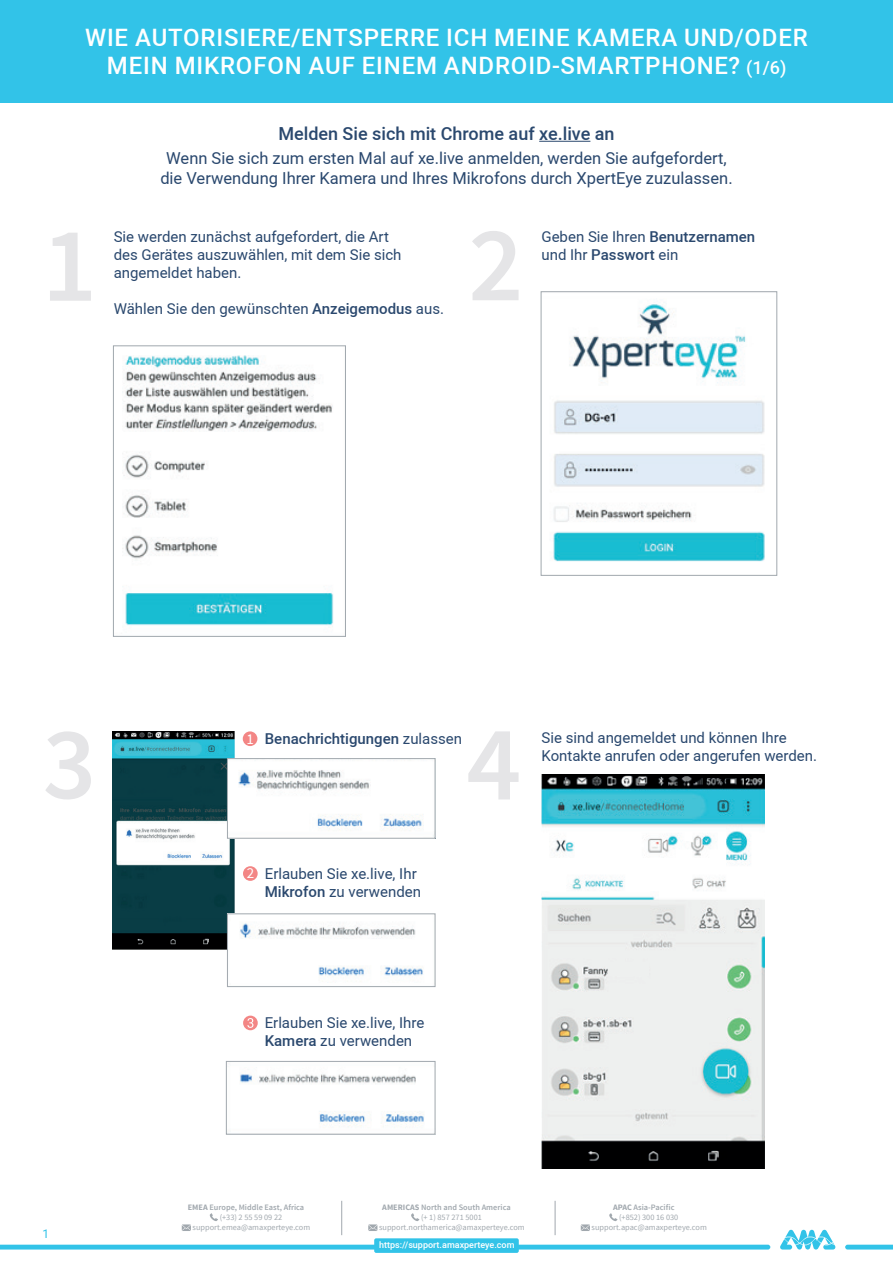
<style>
.page{position:relative;width:893px;height:1263px;background:#fff}
.page>*{position:absolute;margin:0;border:0;box-sizing:border-box;transform-origin:0 0}
.t1{font:500 24px/28.8px "Roboto";letter-spacing:.035em;color:#fff;text-align:center}
.t2{font:500 18px "Roboto";color:#2a486e}
.t3{font:16.5px/19.8px "Roboto";color:#2a486e;text-align:center}
.t4{font:15px/18px "Roboto";color:#2a486e}
.t5{font:500 15px "Roboto";color:#2a486e}
.t6{font:15px "Source Sans Pro";color:#fff}
.t7{font:12px "Roboto";color:#32c3e8}
.t8{font:500 9px "Roboto";color:#fff}
.t9{font:8.25px "Source Sans Pro";color:#a1a8ae}
.t10{font:600 8.25px "Source Sans Pro";color:#a1a8ae}
.s1{font-size:18px}
.s2{font-weight:500}
.s3{font-family:"Source Sans Pro";font-weight:400;color:#fff}
.s4{font-weight:400}
.s5{font-weight:700}
</style>
<div class="page">
<hr style="left:0;top:1245px;width:770px;height:4px;background:#32c3e8">
<svg style="left:845px;top:1245px;width:48px;height:4px"></svg>
<svg style="left:780px;top:1230px;width:55px;height:19px"></svg>
<div style="left:0;top:0;width:893px;height:102px;background:#32c3e8"></div>
<svg style="left:411px;top:1213px;width:8px;height:8px"></svg>
<svg style="left:368px;top:1224px;width:9px;height:7px"></svg>
<svg style="left:210px;top:1213px;width:8px;height:8px"></svg>
<svg style="left:182px;top:1224px;width:9px;height:7px"></svg>
<svg style="left:609px;top:1213px;width:8px;height:8px"></svg>
<svg style="left:581px;top:1224px;width:9px;height:7px"></svg>
<div style="left:374px;top:1238px;width:145px;height:15px;background:#32c3e8;border-radius:2px"></div>
<hr style="left:341px;top:1201px;width:1px;height:34px;background:#a1a8ae">
<hr style="left:555px;top:1201px;width:1px;height:34px;background:#a1a8ae">
<img style="left:112px;top:731px;width:122px;height:218px">
<hr style="left:539px;top:141px;width:51px;height:1px;background:#2a486e">
<svg style="left:472px;top:231px;width:47px;height:69px"></svg>
<svg style="left:50px;top:233px;width:41px;height:68px"></svg>
<svg style="left:45px;top:731px;width:46px;height:68px"></svg>
<svg style="left:468px;top:731px;width:51px;height:68px"></svg>
<div style="left:243px;top:1015px;width:15px;height:15px;background:#f38685;border-radius:50%"></div>
<svg style="left:247px;top:1018px;width:6px;height:10px"></svg>
<div style="left:243px;top:731px;width:14px;height:15px;background:#f38685;border-radius:50%"></div>
<div style="left:243px;top:866px;width:15px;height:15px;background:#f38685;border-radius:50%"></div>
<img style="left:122px;top:355px;width:212px;height:273px">
<div style="left:113px;top:345px;width:233px;height:292px;border:1px solid #a1a8ae"></div>
<img style="left:553px;top:301px;width:212px;height:261px">
<div style="left:541px;top:291px;width:236px;height:285px;border:1px solid #a1a8ae"></div>
<img style="left:229px;top:760px;width:195px;height:77px">
<div style="left:227px;top:758px;width:208px;height:81px;border:1px solid #a1a8ae"></div>
<img style="left:229px;top:915px;width:194px;height:61px">
<div style="left:227px;top:913px;width:208px;height:74px;border:1px solid #a1a8ae"></div>
<img style="left:240px;top:1074px;width:184px;height:54px">
<div style="left:226px;top:1061px;width:209px;height:73px;border:1px solid #a1a8ae"></div>
<img style="left:541px;top:774px;width:223px;height:394px">
<div style="left:608px;top:962px;width:41px;height:14px;background:#eef0ef"></div>
<h1 class="t1" style="left:85px;top:23px;width:724px">WIE AUTORISIERE/ENTSPERRE ICH MEINE KAMERA UND/ODER<br>MEIN MIKROFON AUF EINEM ANDROID-SMARTPHONE? <span class="s1">(1/6)</span></h1>
<p class="t2" style="left:278px;top:123px;width:338px">Melden Sie sich mit Chrome auf xe.live an</p>
<p class="t3" style="left:160px;top:148px;width:574px">Wenn Sie sich zum ersten Mal auf xe.live anmelden, werden Sie aufgefordert, die Verwendung Ihrer Kamera und Ihres Mikrofons durch XpertEye zuzulassen.</p>
<p class="t4" style="left:114px;top:228px;width:289px">Sie werden zunächst aufgefordert, die Art des Gerätes auszuwählen, mit dem Sie sich angemeldet haben.</p>
<p class="t4" style="left:114px;top:300px;width:332px">Wählen Sie den gewünschten <span class="s2">Anzeigemodus</span> aus.</p>
<p class="t4" style="left:541px;top:228px;width:215px">Geben Sie Ihren <span class="s2">Benutzernamen </span>und Ihr <span class="s2">Passwort</span> ein</p>
<p class="t7" style="left:43px;top:1226px;width:8px">1</p>
<p class="t5" style="left:246px;top:729px;width:217px"><span class="s3">1</span> Benachrichtigungen <span class="s4">zulassen</span></p>
<p class="t6" style="left:247px;top:864px;width:9px">2</p>
<p class="t4" style="left:265px;top:864px;width:158px">Erlauben Sie xe.live, Ihr<br><span class="s2">Mikrofon</span> zu verwenden</p>
<p class="t4" style="left:265px;top:1014px;width:161px">Erlauben Sie xe.live, Ihre<br><span class="s2">Kamera</span> zu verwenden</p>
<p class="t4" style="left:541px;top:728px;width:277px">Sie sind angemeldet und können Ihre<br>Kontakte anrufen oder angerufen werden.</p>
<p class="t10" style="left:188px;top:1202px;width:118px"><span class="s5">EMEA</span> Europe, Middle East, Africa</p>
<p class="t9" style="left:220px;top:1212px;width:64px">(+33) 2 55 59 09 22</p>
<p class="t9" style="left:193px;top:1222px;width:119px">support.emea@amaxperteye.com</p>
<p class="t10" style="left:382px;top:1202px;width:130px"><span class="s5">AMERICAS</span> North and South America</p>
<p class="t9" style="left:421px;top:1212px;width:62px">(+ 1) 857 271 5001</p>
<p class="t9" style="left:379px;top:1222px;width:147px">support.northamerica@amaxperteye.com</p>
<p class="t8" style="left:379px;top:1239px;width:137px">https://support.amaxperteye.com</p>
<p class="t10" style="left:613px;top:1202px;width:63px"><span class="s5">APAC</span> Asia-Pacific</p>
<p class="t9" style="left:619px;top:1212px;width:61px">(+852) 300 16 030</p>
<p class="t9" style="left:592px;top:1222px;width:117px">support.apac@amaxperteye.com</p>
</div>
